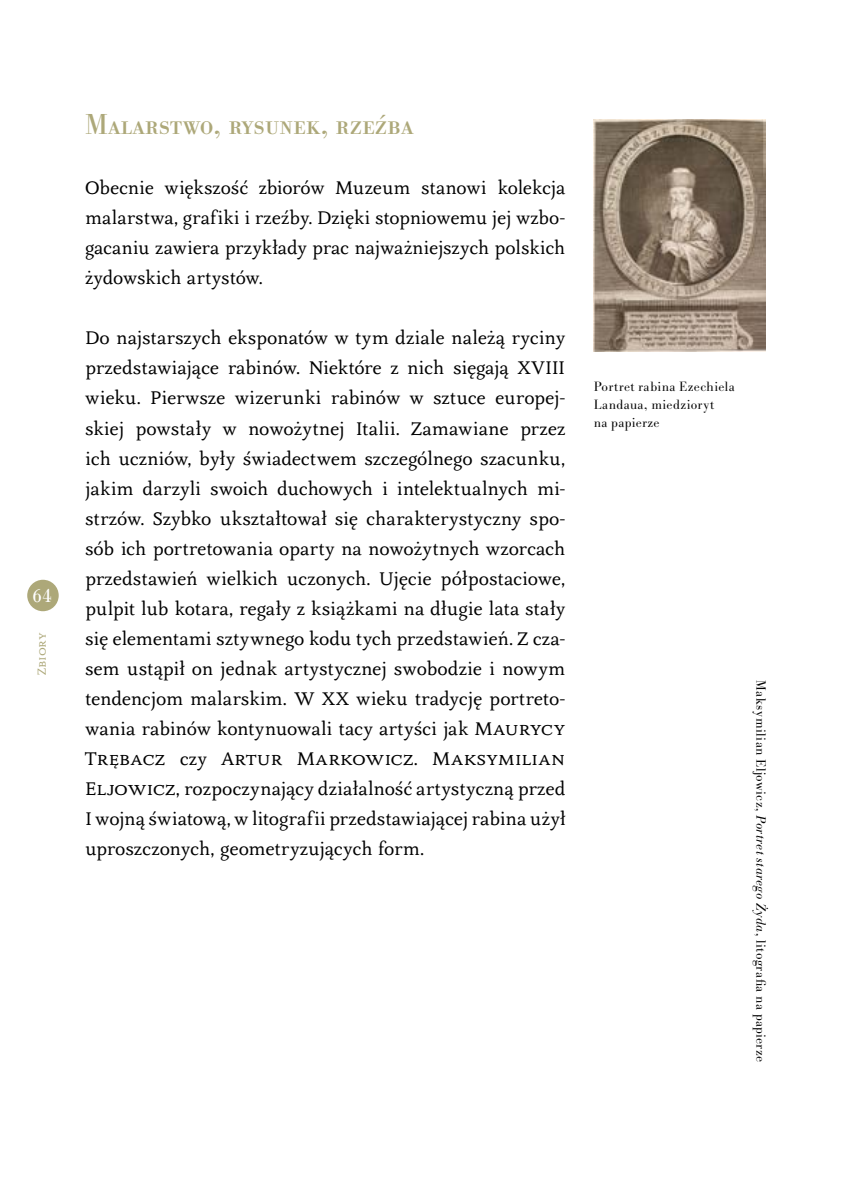
<style>
.page{position:relative;width:851px;height:1191px;background:#fff}
.page>*{position:absolute;margin:0;border:0;box-sizing:border-box;transform-origin:0 0}
.t1{font:30px "Bodoni Ant SC";color:#ada879}
.t2{font:22px/30px "Fiesole Text";letter-spacing:-.005em;color:#000;text-align:justify}
.t3{font:20px "Bodoni";color:#fff;scale:.95 1}
.t4{font:300 14px/18px "Bodoni Ant";letter-spacing:.035em;color:#000}
.t5{font:14px "Fiesole Text";letter-spacing:-.015em;color:#ada879}
.s1{font-style:italic}
</style>
<div class="page">
<img style="left:593px;top:119px;width:172px;height:232px">
<div style="left:27px;top:580px;width:32px;height:31px;background:#ada879;border-radius:50%"></div>
<p class="t3" style="left:33px;top:584px;width:22px">64</p>
<p class="t5" style="left:35px;top:675px;width:44px;rotate:-90deg">Zbiory</p>
<h1 class="t1" style="left:85px;top:109px;width:330px">Malarstwo, rysunek, rzeźba</h1>
<p class="t2" style="left:85px;top:174px;width:482px">Obecnie większość zbiorów Muzeum stanowi kolekcja malarstwa, grafiki i rzeźby. Dzięki stopniowemu jej wzbo&shy;gacaniu zawiera przykłady prac najważniejszych polskich żydowskich artystów.</p>
<p class="t2" style="left:85px;top:324px;width:482px">Do najstarszych eksponatów w tym dziale należą ryciny przedstawiające rabinów. Niektóre z nich sięgają XVIII wieku. Pierwsze wizerunki rabinów w sztuce europej&shy;skiej powstały w nowożytnej Italii. Zamawiane przez ich uczniów, były świadectwem szczególnego szacunku, jakim darzyli swoich duchowych i intelektualnych mi&shy;strzów. Szybko ukształtował się charakterystyczny spo&shy;sób ich portretowania oparty na nowożytnych wzorcach przedstawień wielkich uczonych. Ujęcie półpostaciowe, pulpit lub kotara, regały z książkami na długie lata stały się elementami sztywnego kodu tych przedstawień. Z cza&shy;sem ustąpił on jednak artystycznej swobodzie i nowym tendencjom malarskim. W XX wieku tradycję portreto&shy;wania rabinów kontynuowali tacy artyści jak Maurycy Trębacz czy Artur Markowicz. Maksymilian Eljowicz, rozpoczynający działalność artystyczną przed Iwojną światową, wlitografii przedstawiającej rabina użył uproszczonych, geometryzujących form.</p>
<p class="t4" style="left:593px;top:378px;width:142px">Portret rabina Ezechiela<br>Landaua, miedzioryt<br>na papierze</p>
<p class="t4" style="left:769px;top:680px;width:383px;rotate:90deg">Maksymilian Eljowicz, <span class="s1">Portret starego Żyda</span>, litografia na papierze</p>
</div>
